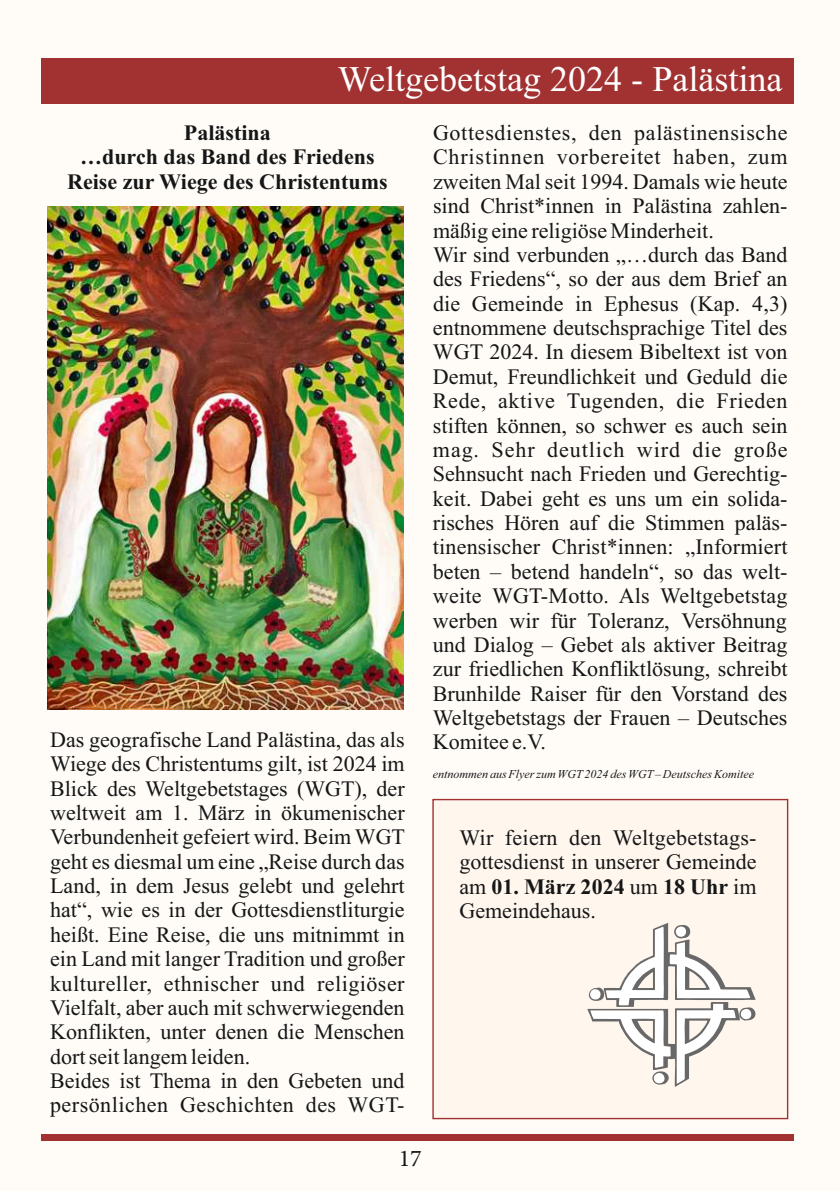
<style>
.page{position:relative;width:840px;height:1191px;background:#fff}
.page>*{position:absolute;margin:0;border:0;box-sizing:border-box;transform-origin:0 0}
.t1{font:36px "Times New Roman";color:#fff}
.t2{font:24px "Minion Pro";color:#151616}
.t3{font:22px/24.4px "Times New Roman";color:#151616}
.t4{font:700 22px/24.4px "Times New Roman";color:#151616;text-align:center}
.t5{font:italic 12px "Times New Roman";color:#151616}
.s1{font-weight:700}
</style>
<div class="page">
<div style="left:0;top:0;width:839px;height:1191px;background:#fffcf8"></div>
<div style="left:42px;top:1134px;width:751px;height:6px;background:#a23232"></div>
<div style="left:42px;top:58px;width:751px;height:45px;background:#a23232"></div>
<img style="left:47px;top:206px;width:356px;height:503px">
<div style="left:432px;top:799px;width:355px;height:320px;background:#fff6ee;border:1px solid #a23232"></div>
<svg style="left:587px;top:923px;width:169px;height:164px"></svg>
<h1 class="t1" style="left:338px;top:54px;width:446px">Weltgebetstag 2024 - Palästina</h1>
<p class="t4" style="left:67px;top:120px;width:322px">Palästina<br>…durch das Band des Friedens<br>Reise zur Wiege des Christentums</p>
<p class="t3" style="left:432px;top:120px;width:356px">Gottesdienstes, den palästinensische Christinnen vorbereitet haben, zum zweiten Mal seit 1994. Damals wie heute sind Christ*innen in Palästina zahlen&shy;mäßig eine religiöse Minderheit.<br>Wir sind verbunden „…durch das Band des Friedens“, so der aus dem Brief an die Gemeinde in Ephesus (Kap. 4,3) entnommene deutschsprachige Titel des WGT 2024. In diesem Bibeltext ist von Demut, Freundlichkeit und Geduld die Rede, aktive Tugenden, die Frieden stiften können, so schwer es auch sein mag. Sehr deutlich wird die große Sehnsucht nach Frieden und Gerechtig&shy;keit. Dabei geht es uns um ein solida&shy;risches Hören auf die Stimmen paläs&shy;tinensischer Christ*innen: „Informiert beten – betend handeln“, so das welt&shy;weite WGT-Motto. Als Weltgebetstag werben wir für Toleranz, Versöhnung und Dialog – Gebet als aktiver Beitrag zur friedlichen Konfliktlösung, schreibt Brunhilde Raiser für den Vorstand des Weltgebetstags der Frauen – Deutsches Komitee e.V.</p>
<p class="t5" style="left:432px;top:766px;width:322px">entnommen aus Flyer zum WGT 2024 des WGT – Deutsches Komitee</p>
<p class="t3" style="left:50px;top:726px;width:356px">Das geografische Land Palästina, das als Wiege des Christentums gilt, ist 2024 im Blick des Weltgebetstages (WGT), der weltweit am 1. März in ökumenischer Verbundenheit gefeiert wird. Beim WGT geht es diesmal um eine „Reise durch das Land, in dem Jesus gelebt und gelehrt hat“, wie es in der Gottesdienstliturgie heißt. Eine Reise, die uns mitnimmt in ein Land mit langer Tradition und großer kultureller, ethnischer und religiöser Vielfalt, aber auch mit schwerwiegenden Konflikten, unter denen die Menschen dort seit langem leiden.<br>Beides ist Thema in den Gebeten und persönlichen Geschichten des WGT-</p>
<p class="t3" style="left:459px;top:824px;width:298px;text-align:justify">Wir feiern den Weltgebetstags&shy;gottesdienst in unserer Gemeinde am <span class="s1">01. März 2024</span> um <span class="s1">18 Uhr</span> im Gemeindehaus.</p>
<p class="t2" style="left:398px;top:1141px;width:25px">17</p>
</div>
